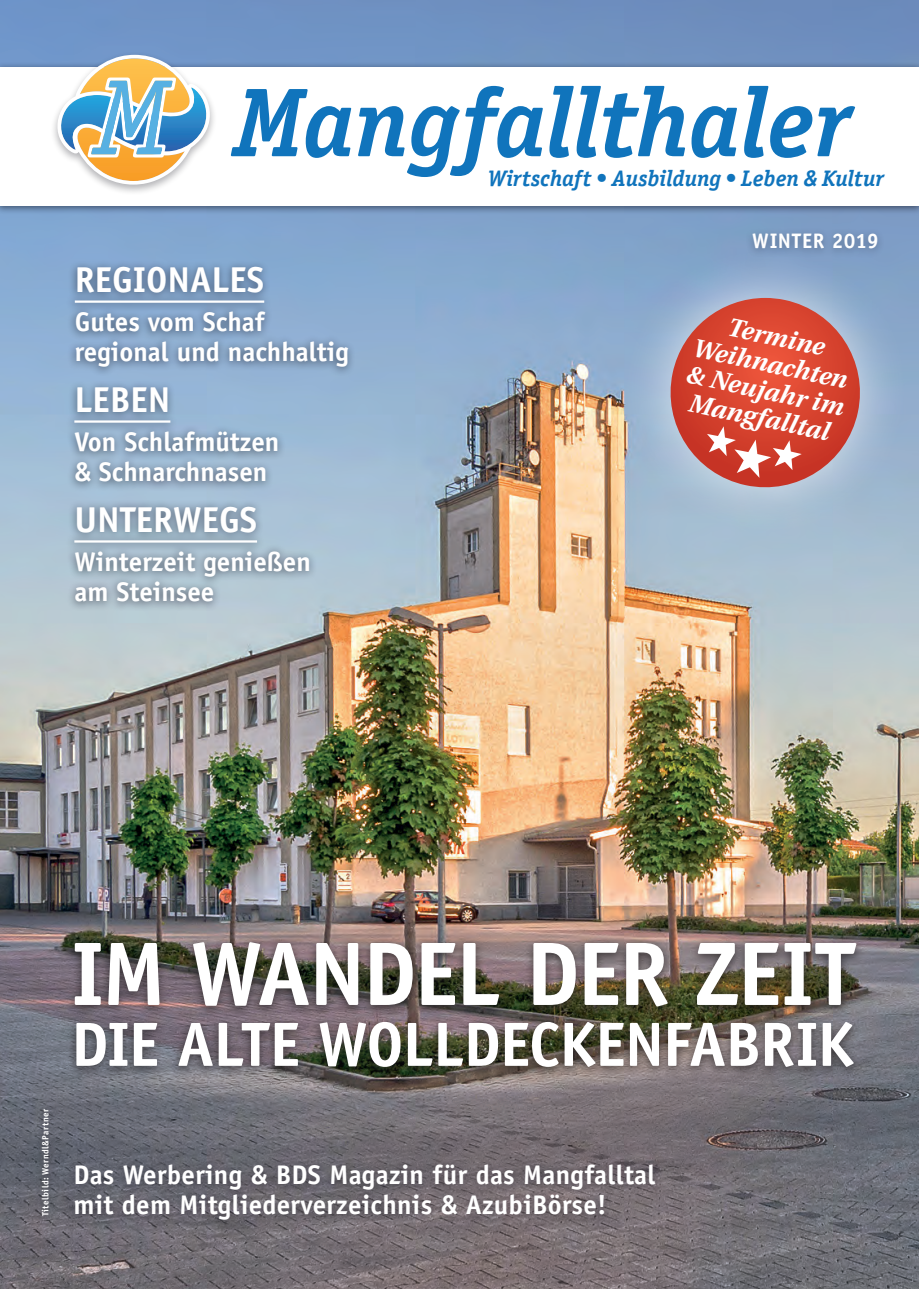
<style>
.page{position:relative;width:919px;height:1289px;background:#fff}
.page>*{position:absolute;margin:0;border:0;box-sizing:border-box;transform-origin:0 0}
.t1{font:700 90.45px "Officina Sans";letter-spacing:-.025em;color:#fff}
.t2{font:700 62.55px "Officina Sans";letter-spacing:-.015em;color:#fff}
.t3{font:700 36px "Officina Sans";color:#fff}
.t4{font:700 27px/30px "Officina Sans";color:#fff}
.t5{font:italic 700 25.65px/27.3px "Utopia";color:#fff;text-align:center}
.t6{font:italic 700 22.5px "Officina Serif";color:#1074bc}
.t7{font:700 21px "Officina Sans";letter-spacing:.02em;color:#fff}
.t8{font:700 9px "Officina Sans";letter-spacing:.04em;color:#fff}
</style>
<div class="page">
<img style="left:0;top:0;width:918px;height:1288px">
<div style="left:0;top:62px;width:918px;height:152px;background:#00000d;opacity:.5"></div>
<div style="left:0;top:67px;width:918px;height:138px;background:#fff"></div>
<svg style="left:231px;top:89px;width:120px;height:69px"></svg>
<svg style="left:358px;top:86px;width:184px;height:91px"></svg>
<svg style="left:744px;top:86px;width:111px;height:72px"></svg>
<svg style="left:691px;top:106px;width:46px;height:52px"></svg>
<svg style="left:549px;top:86px;width:136px;height:72px"></svg>
<div style="left:50px;top:51px;width:167px;height:145px;background:#00000d;opacity:.3"></div>
<svg style="left:56px;top:55px;width:155px;height:130px"></svg>
<div style="left:66px;top:1157px;width:598px;height:73px;background:#00000d;opacity:.2"></div>
<div style="left:35px;top:1102px;width:20px;height:120px;background:#231f20;opacity:.2"></div>
<div style="left:66px;top:259px;width:290px;height:118px;background:#00000d;opacity:.4"></div>
<hr style="left:75px;top:300px;width:189px;height:3px;background:#fff">
<div style="left:65px;top:380px;width:221px;height:112px;background:#00000d;opacity:.4"></div>
<hr style="left:74px;top:420px;width:96px;height:2px;background:#fff">
<div style="left:65px;top:499px;width:253px;height:112px;background:#00000d;opacity:.4"></div>
<hr style="left:74px;top:540px;width:183px;height:2px;background:#fff">
<div style="left:65px;top:936px;width:800px;height:143px;background:#231f20;opacity:.75"></div>
<svg style="left:588px;top:216px;width:330px;height:353px;background:#9ab0c7"></svg>
<svg style="left:661px;top:298px;width:207px;height:198px;background:#c86e68"></svg>
<h3 class="t3" style="left:75px;top:257px;width:191px">REGIONALES</h3>
<p class="t4" style="left:75px;top:306px;width:275px">Gutes vom Schaf regional und nachhaltig</p>
<h3 class="t3" style="left:74px;top:377px;width:97px">LEBEN</h3>
<p class="t4" style="left:74px;top:426px;width:206px">Von Schlafmützen &amp; Schnarchnasen</p>
<h3 class="t3" style="left:74px;top:497px;width:184px">UNTERWEGS</h3>
<p class="t4" style="left:74px;top:546px;width:238px">Winterzeit genießen am Steinsee</p>
<p class="t6" style="left:487px;top:165px;width:398px">Wirtschaft • Ausbildung • Leben &amp; Kultur</p>
<p class="t7" style="left:752px;top:228px;width:128px">WINTER 2019</p>
<p class="t5" style="left:700px;top:307px;width:162px;rotate:12deg">Termine<br>Weihnachten &amp; Neujahr im<br>Mangfalltal</p>
<p class="t8" style="left:40px;top:1216px;width:109px;rotate:-90deg">Titelbild: Werndl&amp;Partner</p>
<h1 class="t1" style="left:71px;top:917px;width:785px">IM WANDEL DER ZEIT</h1>
<h2 class="t2" style="left:71px;top:1005px;width:783px">DIE ALTE WOLLDECKENFABRIK</h2>
<p class="t4" style="left:73px;top:1159px;width:583px">Das Werbering &amp; BDS Magazin für das Mangfalltal</p>
<p class="t4" style="left:73px;top:1189px;width:534px">mit dem Mitgliederverzeichnis &amp; AzubiBörse!</p>
</div>
